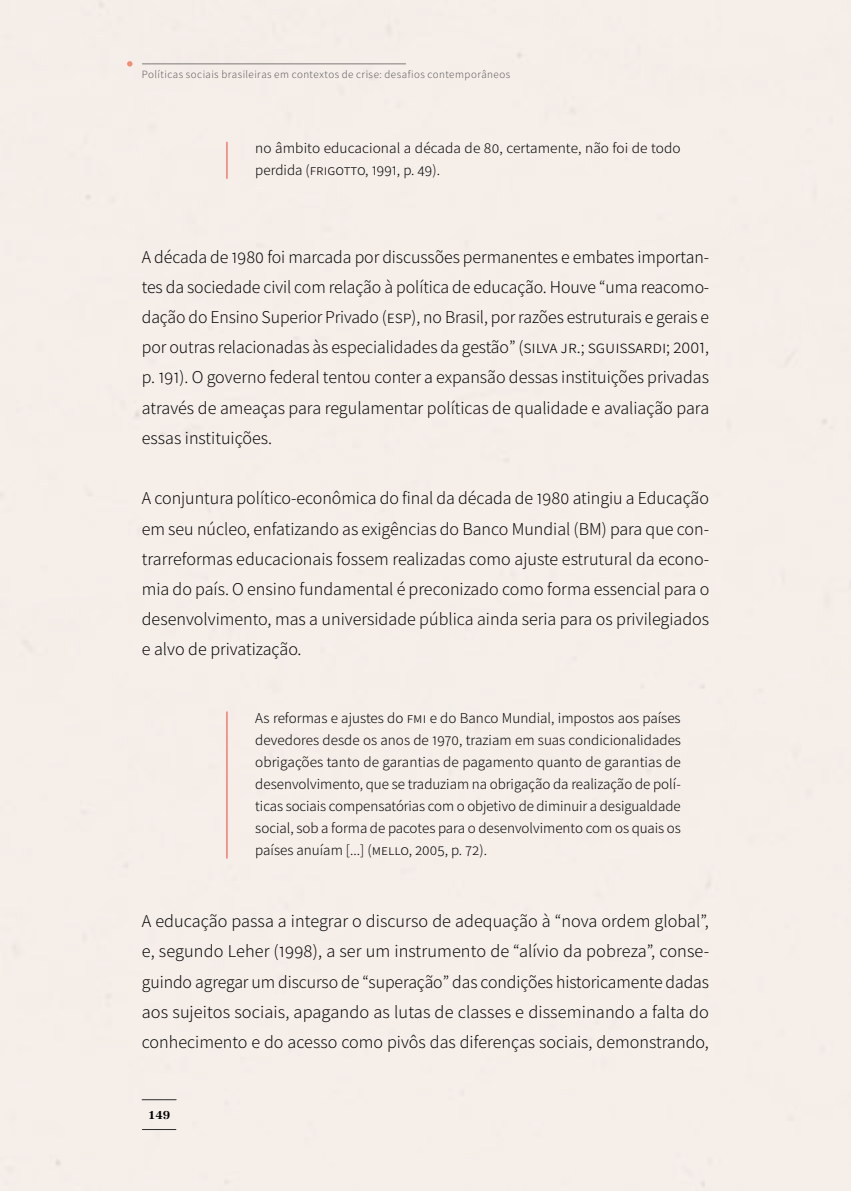
<style>
.page{position:relative;width:851px;height:1191px;background:#fff}
.page>*{position:absolute;margin:0;border:0;box-sizing:border-box;transform-origin:0 0}
.corpo_texto{font:18px/30.2px "Source Sans Variable";color:#000;text-align:justify}
.citacao_recuada{font:15px/22px "Source Sans Variable";color:#000}
.t1{font:700 12px "URW Antiqua";color:#000}
.t2{font:11px "Source Sans Variable";letter-spacing:.04em;color:#4d4d4d}
</style>
<div class="page">
<div style="left:0;top:0;width:850px;height:1191px;background:#f4ebe5"></div>
<hr style="left:142px;top:64px;width:263px;height:1px;background:#000">
<svg style="left:127px;top:61px;width:5px;height:6px"></svg>
<hr style="left:142px;top:1129px;width:34px;height:1px;background:#000">
<hr style="left:142px;top:1099px;width:34px;height:1px;background:#000">
<hr style="left:226px;top:142px;width:2px;height:37px;background:#f27d73">
<hr style="left:226px;top:711px;width:2px;height:147px;background:#f27d73">
<p class="t2" style="left:142px;top:67px;width:370px">Políticas sociais brasileiras em contextos de crise: desafios contemporâneos</p>
<p class="citacao_recuada" style="left:255px;top:137px;width:427px">no âmbito educacional a década de 80, certamente, não foi de todo perdida (FRIGOTTO, 1991, p. 49).</p>
<p class="corpo_texto" style="left:142px;top:242px;width:568px">A década de 1980 foi marcada por discussões permanentes e embates importan&shy;tes da sociedade civil com relação à política de educação. Houve “uma reacomo&shy;dação do Ensino Superior Privado (ESP), no Brasil, por razões estruturais e gerais e por outras relacionadas às especialidades da gestão” (SILVA JR.; SGUISSARDI; 2001, p. 191). O governo federal tentou conter a expansão dessas instituições privadas através de ameaças para regulamentar políticas de qualidade e avaliação para essas instituições.</p>
<p class="corpo_texto" style="left:142px;top:483px;width:569px">A conjuntura político-econômica do final da década de 1980 atingiu a Educação em seu núcleo, enfatizando as exigências do Banco Mundial (BM) para que con&shy;trarreformas educacionais fossem realizadas como ajuste estrutural da econo&shy;mia do país. O ensino fundamental é preconizado como forma essencial para o desenvolvimento, mas a universidade pública ainda seria para os privilegiados e alvo de privatização.</p>
<p class="citacao_recuada" style="left:255px;top:707px;width:427px;text-align:justify">As reformas e ajustes do FMI e do Banco Mundial, impostos aos países devedores desde os anos de 1970, traziam em suas condicionalidades obrigações tanto de garantias de pagamento quanto de garantias de desenvolvimento, que se traduziam na obrigação da realização de polí&shy;ticas sociais compensatórias com o objetivo de diminuir a desigualdade social, sob a forma de pacotes para o desenvolvimento com os quais os países anuíam [...] (MELLO, 2005, p. 72).</p>
<p class="corpo_texto" style="left:142px;top:906px;width:568px">A educação passa a integrar o discurso de adequação à “nova ordem global”, e, segundo Leher (1998), a ser um instrumento de “alívio da pobreza”, conse&shy;guindo agregar um discurso de “superação” das condições historicamente dadas aos sujeitos sociais, apagando as lutas de classes e disseminando a falta do conhecimento e do acesso como pivôs das diferenças sociais, demonstrando,</p>
<p class="t1" style="left:148px;top:1108px;width:24px">149</p>
</div>
